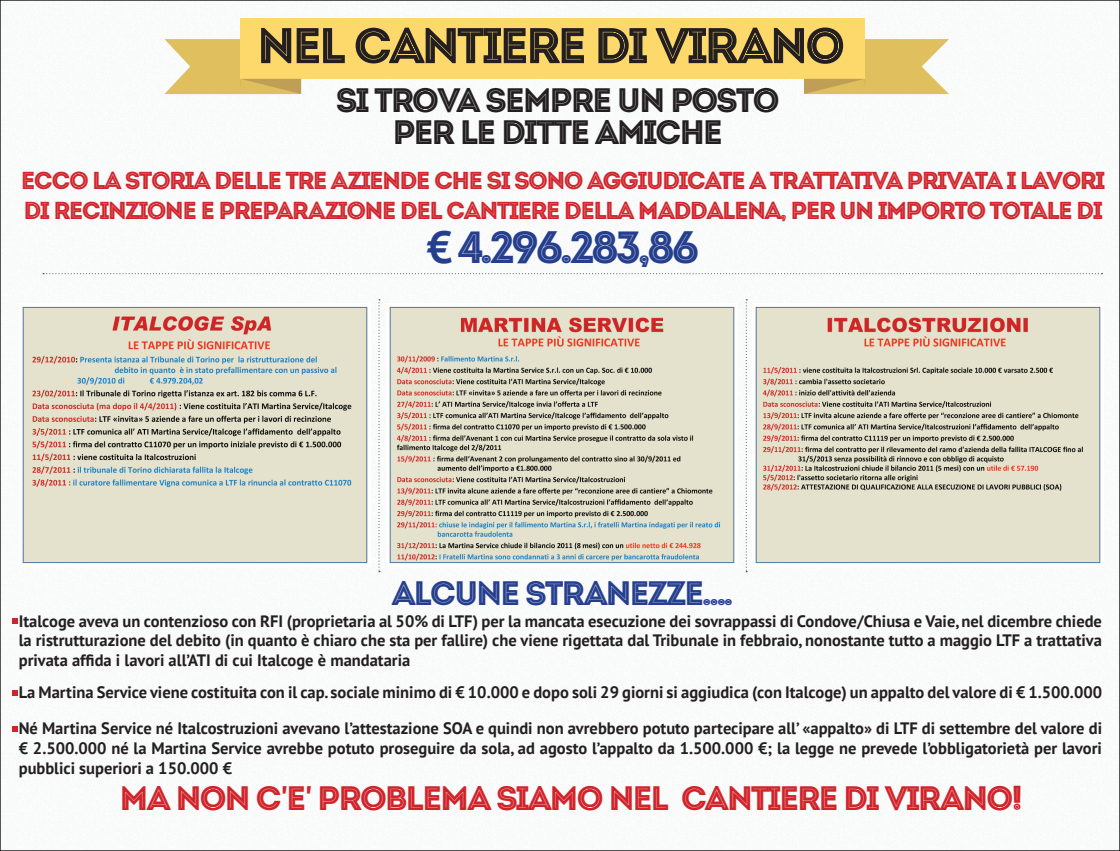
<style>
.page{position:relative;width:1120px;height:851px;background:#fff}
.page>*{position:absolute;margin:0;border:0;box-sizing:border-box;transform-origin:0 0}
.t1{font:50px "Intro Inline";letter-spacing:-.07em;color:#231f20}
.t2{font:45px "Intro Inline";letter-spacing:-.07em;color:#253f8e}
.t3{font:33.85px "Intro Inline";letter-spacing:-.07em;color:#d1232a}
.t4{font:33.85px/32px "Intro Inline";letter-spacing:-.07em;color:#231f20;text-align:center}
.t5{font:33.85px "Intro Inline";letter-spacing:-.07em;color:#253f8e}
.t6{font:24.5px/29.4px "Intro Inline";letter-spacing:-.07em;color:#d1232a}
.t7{font:700 16.5px/19.8px "PT Sans";color:#231f20}
.s1{font-family:"PT Sans";font-weight:700}
</style>
<div class="page">
<svg style="left:43px;top:273px;width:1059px;height:1px"></svg>
<svg style="left:378px;top:299px;width:2px;height:273px"></svg>
<svg style="left:746px;top:299px;width:1px;height:273px"></svg>
<div style="left:240px;top:18px;width:624px;height:61px;background:#fdd86b"></div>
<svg style="left:164px;top:39px;width:137px;height:55px"></svg>
<svg style="left:804px;top:39px;width:145px;height:55px"></svg>
<img style="left:22px;top:306px;width:346px;height:258px">
<img style="left:389px;top:306px;width:346px;height:258px">
<img style="left:755px;top:306px;width:346px;height:258px">
<svg style="left:12px;top:618px;width:6px;height:6px"></svg>
<svg style="left:12px;top:690px;width:6px;height:6px"></svg>
<svg style="left:12px;top:726px;width:6px;height:5px"></svg>
<h1 class="t1" style="left:257px;top:16px;width:590px">NEL CANTIERE DI VIRANO</h1>
<h3 class="t4" style="left:336px;top:84px;width:445px">SI TROVA SEMPRE UN POSTO<br>PER LE DITTE AMICHE</h3>
<h3 class="t6" style="left:21px;top:166px;width:1086px">ECCO LA STORIA DELLE TRE AZIENDE CHE SI SONO AGGIUDICATE A TRATTATIVA PRIVATA I LAVORI<br>DI RECINZIONE E PREPARAZIONE DEL CANTIERE DELLA MADDALENA, PER UN IMPORTO TOTALE DI</h3>
<h2 class="t2" style="left:427px;top:220px;width:274px"><span class="s1">€</span> 4.296.283,86</h2>
<h3 class="t5" style="left:392px;top:573px;width:343px">ALCUNE STRANEZZE....</h3>
<p class="t7" style="left:19px;top:610px;width:1084px;text-align:justify">Italcoge aveva un contenzioso con RFI (proprietaria al 50% di LTF) per la mancata esecuzione dei sovrappassi di Condove/Chiusa e Vaie, nel dicembre chiede la ristrutturazione del debito (in quanto è chiaro che sta per fallire) che viene rigettata dal Tribunale in febbraio, nonostante tutto a maggio LTF a trattativa privata affida i lavori all’ATI di cui Italcoge è mandataria</p>
<p class="t7" style="left:19px;top:674px;width:1085px;line-height:36px">La Martina Service viene costituita con il cap. sociale minimo di € 10.000 e dopo soli 29 giorni si aggiudica (con Italcoge) un appalto del valore di € 1.500.000<br>Né Martina Service né Italcostruzioni avevano l’attestazione SOA e quindi non avrebbero potuto partecipare all’ «appalto» di LTF di settembre del valore di</p>
<p class="t7" style="left:19px;top:737px;width:1084px">€ 2.500.000 né la Martina Service avrebbe potuto proseguire da sola, ad agosto l’appalto da 1.500.000 €; la legge ne prevede l’obbligatorietà per lavori pubblici superiori a 150.000 €</p>
<h3 class="t3" style="left:120px;top:777px;width:905px">MA NON C<span class="s1">'</span>E<span class="s1">'</span> PROBLEMA SIAMO NEL CANTIERE DI VIRANO!</h3>
</div>
